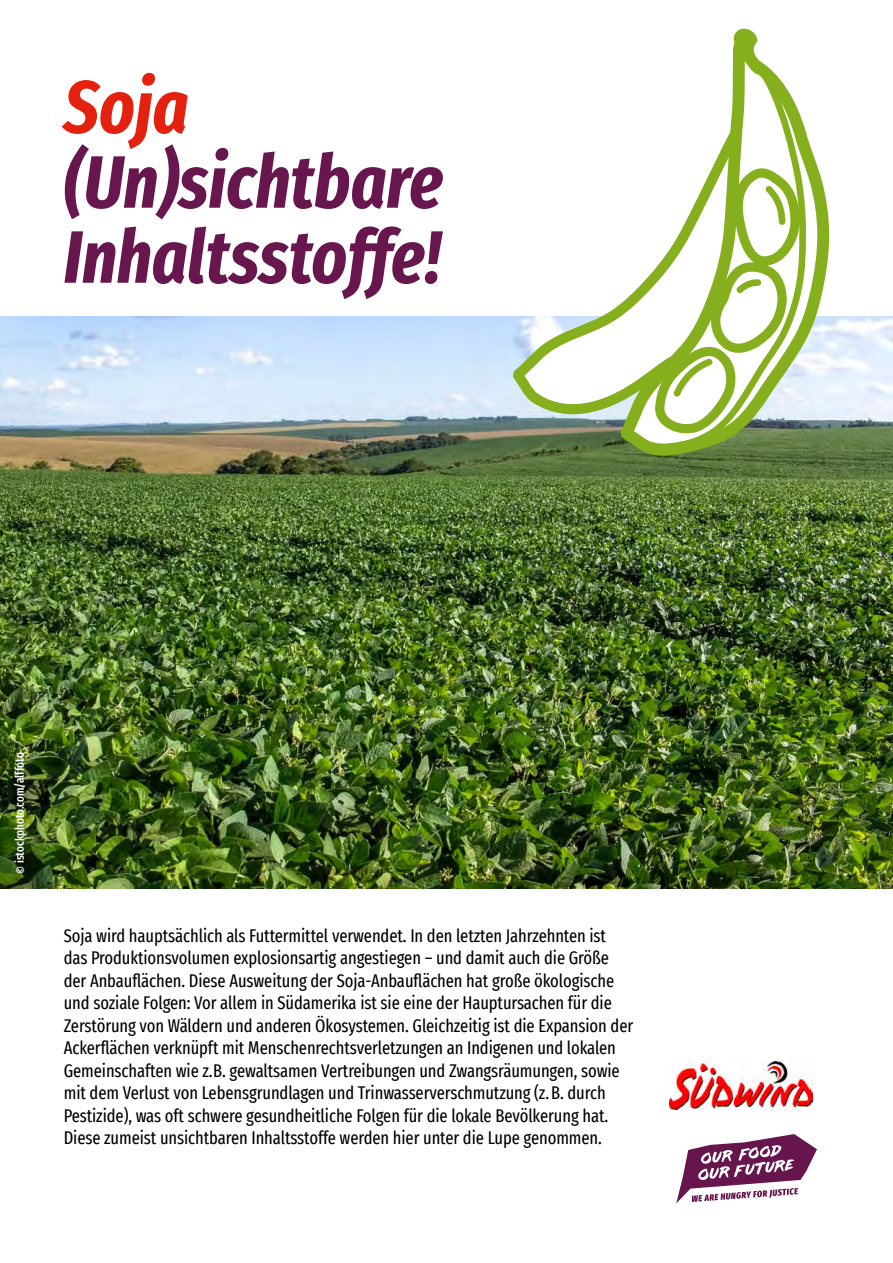
<style>
.page{position:relative;width:893px;height:1263px;background:#fff}
.page>*{position:absolute;margin:0;border:0;box-sizing:border-box;transform-origin:0 0}
.t1{font:italic 700 extra-condensed 74.1px/75px "Fira Sans";color:#68164e}
.t2{font:italic 700 extra-condensed 74.1px "Fira Sans";color:#e4200e}
.t3{font:extra-condensed 18px/22.5px "Fira Sans";letter-spacing:-.005em;color:#000}
.t4{font:500 extra-condensed 12px "Fira Sans";color:#fff}
</style>
<div class="page">
<img style="left:0;top:316px;width:893px;height:572px">
<svg style="left:676px;top:1134px;width:141px;height:69px"></svg>
<img style="left:669px;top:1061px;width:144px;height:49px">
<svg style="left:504px;top:311px;width:106px;height:110px"></svg>
<svg style="left:610px;top:28px;width:165px;height:434px"></svg>
<svg style="left:638px;top:49px;width:197px;height:408px"></svg>
<svg style="left:626px;top:160px;width:178px;height:288px"></svg>
<h1 class="t2" style="left:64px;top:45px;width:126px">Soja</h1>
<h1 class="t1" style="left:64px;top:140px;width:381px">(Un)sichtbare<br>Inhaltsstoffe!</h1>
<p class="t4" style="left:10px;top:873px;width:122px;rotate:-90deg">© istockphoto.com/alffoto</p>
<p class="t3" style="left:64px;top:924px;width:571px">Soja wird hauptsächlich als Futtermittel verwendet. In den letzten Jahrzehnten ist das Produktionsvolumen explosionsartig angestiegen – und damit auch die Größe der Anbauflächen. Diese Ausweitung der Soja-Anbauflächen hat große ökologische und soziale Folgen: Vor allem in Südamerika ist sie eine der Hauptursachen für die Zerstörung von Wäldern und anderen Ökosystemen. Gleichzeitig ist die Expansion der Ackerflächen verknüpft mit Menschenrechtsverletzungen an Indigenen und lokalen Gemeinschaften wie z.B. gewaltsamen Vertreibungen und Zwangsräumungen, sowie mit dem Verlust von Lebensgrundlagen und Trinwasserverschmutzung (z.B. durch Pestizide), was oft schwere gesundheitliche Folgen für die lokale Bevölkerung hat.<br>Diese zumeist unsichtbaren Inhaltsstoffe werden hier unter die Lupe genommen.</p>
</div>
